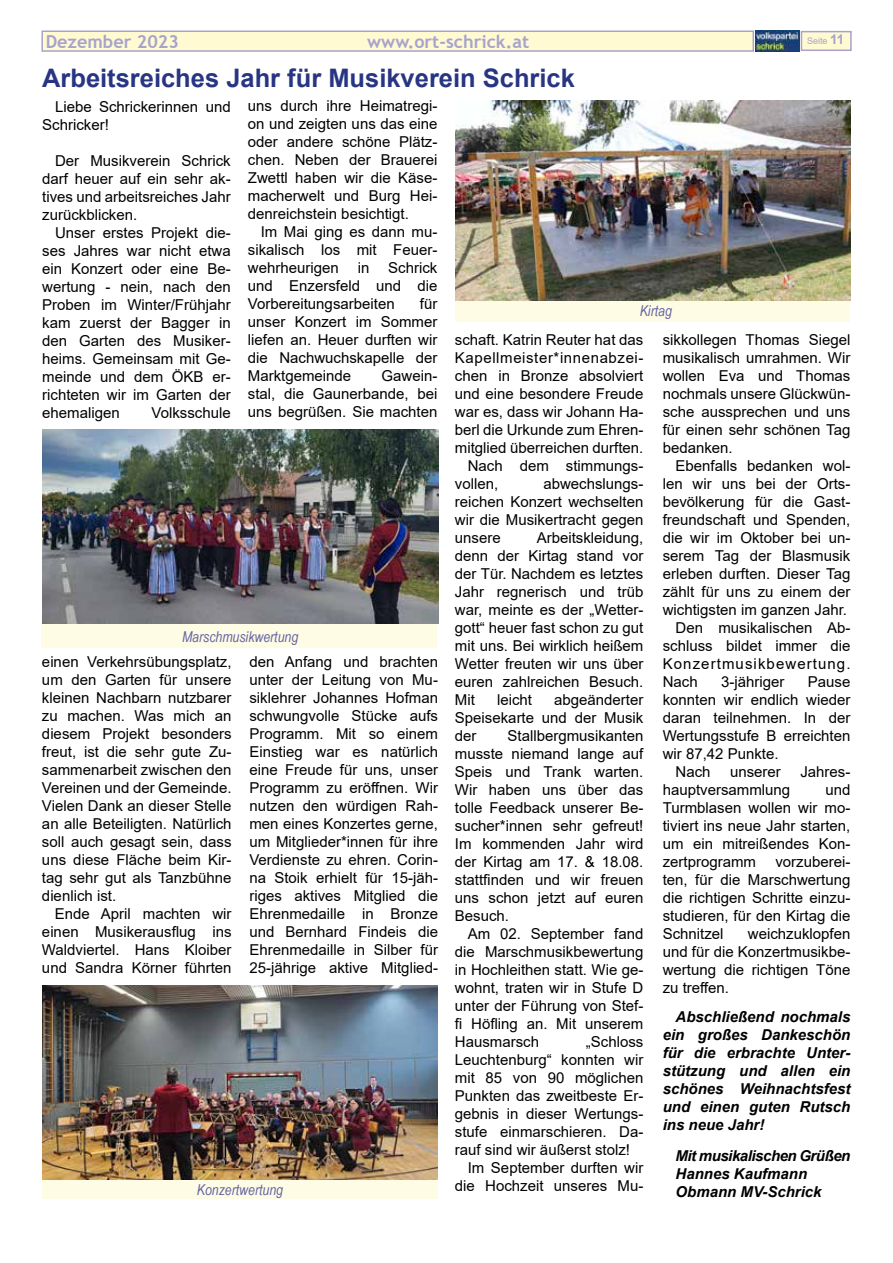
<style>
.page{position:relative;width:893px;height:1263px;background:#fff}
.page>*{position:absolute;margin:0;border:0;box-sizing:border-box;transform-origin:0 0}
.t1{font:700 25.5px "Arial";color:#283583}
.t2{font:700 18px "Trebuchet MS";color:#a7a3cc}
.t3{font:15px/18px "Arial";color:#000;text-align:justify}
.t4{font:italic 700 15px/18px "Arial";color:#000;text-align:justify}
.t5{font:italic 15px "Arial Narrow";color:#6565a4}
.t6{font:15px "Arial";letter-spacing:.04em;color:#000}
.t7{font:15px "Arial";letter-spacing:.07em;color:#000}
.t8{font:9px "Arial";color:#a7a3cc}
.s1{font-weight:700;font-size:13.5px}
</style>
<div class="page">
<div style="left:41px;top:31px;width:713px;height:21px;background:#fffad2;border:2px solid #a7a3cc"></div>
<div style="left:801px;top:31px;width:51px;height:20px;background:#fffad2;border:2px solid #a7a3cc"></div>
<img style="left:756px;top:30px;width:43px;height:22px">
<div style="left:456px;top:288px;width:394px;height:34px;background:#fffce5"></div>
<div style="left:42px;top:614px;width:395px;height:34px;background:#fffce5"></div>
<img style="left:42px;top:429px;width:396px;height:195px">
<img style="left:456px;top:101px;width:394px;height:199px">
<div style="left:42px;top:1169px;width:395px;height:30px;background:#fffce5"></div>
<img style="left:43px;top:985px;width:394px;height:194px">
<p class="t2" style="left:46px;top:30px;width:135px">Dezember 2023</p>
<p class="t2" style="left:367px;top:30px;width:163px">www.ort-schrick.at</p>
<p class="t8" style="left:807px;top:35px;width:39px">Seite <span class="s1">11</span></p>
<h1 class="t1" style="left:42px;top:60px;width:534px">Arbeitsreiches Jahr für Musikverein Schrick</h1>
<p class="t3" style="left:42px;top:97px;width:190px;text-indent:13px">Liebe Schrickerinnen und<br>Schricker!</p>
<p class="t3" style="left:42px;top:151px;width:190px;text-indent:13px">Der Musikverein Schrick darf heuer auf ein sehr ak&shy;tives und arbeitsreiches Jahr zurückblicken.</p>
<p class="t3" style="left:42px;top:223px;width:190px;text-indent:13px">Unser erstes Projekt die&shy;ses Jahres war nicht etwa ein Konzert oder eine Be&shy;wertung - nein, nach den Proben im Winter/Frühjahr kam zuerst der Bagger in den Garten des Musiker&shy;heims. Gemeinsam mit Ge&shy;meinde und dem ÖKB er&shy;richteten wir im Garten der ehemaligen</p>
<p class="t3" style="left:152px;top:403px;width:81px">Volksschule</p>
<p class="t3" style="left:248px;top:96px;width:191px">uns durch ihre Heimatregi&shy;on und zeigten uns das eine oder andere schöne Plätz&shy;chen. Neben der Brauerei Zwettl haben wir die Käse&shy;macherwelt und Burg Hei&shy;denreichstein besichtigt.</p>
<p class="t3" style="left:248px;top:222px;width:191px;text-indent:13px">Im Mai ging es dann mu&shy;sikalisch los mit Feuer&shy;wehrheurigen</p>
<p class="t3" style="left:248px;top:258px;width:191px;text-indent:140px">Schrick und Enzersfeld und die Vorbereitungsarbeiten</p>
<p class="t3" style="left:358px;top:258px;width:13px">in</p>
<p class="t3" style="left:248px;top:294px;width:191px;text-indent:172px">für unser Konzert im Sommer liefen an. Heuer durften wir die Nachwuchskapelle der Marktgemeinde</p>
<p class="t3" style="left:248px;top:366px;width:191px;text-indent:134px">Gawein&shy;stal, die Gaunerbande, bei uns begrüßen. Sie machten</p>
<p class="t5" style="left:182px;top:626px;width:118px">Marschmusikwertung</p>
<p class="t3" style="left:42px;top:652px;width:191px">einen Verkehrsübungsplatz, um den Garten für unsere kleinen Nachbarn nutzbarer zu machen. Was mich an diesem Projekt besonders freut, ist die sehr gute Zu&shy;sammenarbeit zwischen den Vereinen und der Gemeinde.<br>Vielen Dank an dieser Stelle an alle Beteiligten. Natürlich soll auch gesagt sein, dass uns diese Fläche beim Kir&shy;tag sehr gut als Tanzbühne dienlich ist.</p>
<p class="t3" style="left:42px;top:904px;width:191px;text-indent:13px">Ende April machten wir einen Musikerausflug ins Waldviertel. Hans Kloiber und Sandra Körner führten</p>
<p class="t3" style="left:249px;top:652px;width:190px">den Anfang und brachten unter der Leitung von Mu&shy;siklehrer Johannes Hofman schwungvolle Stücke aufs Programm. Mit so einem Einstieg war es natürlich eine Freude für uns, unser Programm zu eröffnen. Wir nutzen den würdigen Rah&shy;men eines Konzertes gerne, um Mitglieder*innen für ihre Verdienste zu ehren. Corin&shy;na Stoik erhielt für 15-jäh&shy;riges aktives Mitglied die Ehrenmedaille in Bronze und Bernhard Findeis die Ehrenmedaille in Silber für 25-jährige aktive Mitglied-</p>
<p class="t5" style="left:197px;top:1179px;width:88px">Konzertwertung</p>
<p class="t5" style="left:640px;top:300px;width:34px">Kirtag</p>
<p class="t3" style="left:455px;top:331px;width:190px">schaft. Katrin Reuter hat das</p>
<p class="t6" style="left:455px;top:348px;width:190px">Kapellmeister*innenabzei-</p>
<p class="t3" style="left:455px;top:367px;width:190px">chen in Bronze absolviert</p>
<p class="t3" style="left:455px;top:385px;width:190px">und eine besondere Freude</p>
<p class="t3" style="left:455px;top:403px;width:190px">war es, dass wir Johann Ha-</p>
<p class="t3" style="left:455px;top:421px;width:190px">berl die Urkunde zum Ehren-</p>
<p class="t3" style="left:455px;top:439px;width:190px">mitglied überreichen durften.</p>
<p class="t3" style="left:468px;top:457px;width:177px">Nach dem stimmungs-</p>
<p class="t3" style="left:455px;top:475px;width:45px">vollen,</p>
<p class="t3" style="left:455px;top:475px;width:190px;text-indent:88px">abwechslungs&shy;reichen Konzert wechselten wir die Musikertracht gegen unsere</p>
<p class="t3" style="left:455px;top:529px;width:190px;text-indent:82px">Arbeitskleidung, denn der Kirtag stand vor der Tür. Nachdem es letztes Jahr regnerisch und trüb war, meinte es der „Wetter&shy;gott“ heuer fast schon zu gut mit uns. Bei wirklich heißem Wetter freuten wir uns über euren zahlreichen Besuch.<br>Mit</p>
<p class="t3" style="left:455px;top:691px;width:190px;text-indent:99px">abgeänderter Speisekarte und der Musik der</p>
<p class="t3" style="left:497px;top:691px;width:37px">leicht</p>
<p class="t3" style="left:455px;top:727px;width:190px;text-indent:53px">Stallbergmusikanten musste niemand lange auf Speis und Trank warten.<br>Wir haben uns über das tolle Feedback unserer Be&shy;sucher*innen sehr gefreut!<br>Im kommenden Jahr wird der Kirtag am 17. &amp; 18.08. stattfinden und wir freuen uns schon jetzt auf euren Besuch.</p>
<p class="t3" style="left:455px;top:925px;width:190px;text-indent:13px">Am 02. September fand die Marschmusikbewertung in Hochleithen statt. Wie ge&shy;wohnt, traten wir in Stufe D unter der Führung von Stef&shy;fi Höfling an. Mit unserem Hausmarsch</p>
<p class="t3" style="left:586px;top:1033px;width:59px">„Schloss</p>
<p class="t3" style="left:455px;top:1051px;width:190px">Leuchtenburg“ konnten wir</p>
<p class="t3" style="left:455px;top:1069px;width:190px">mit 85 von 90 möglichen</p>
<p class="t3" style="left:455px;top:1087px;width:190px">Punkten das zweitbeste Er-</p>
<p class="t3" style="left:455px;top:1105px;width:190px">gebnis in dieser Wertungs-</p>
<p class="t3" style="left:455px;top:1123px;width:190px">stufe einmarschieren. Da-</p>
<p class="t3" style="left:455px;top:1141px;width:177px">rauf sind wir äußerst stolz!</p>
<p class="t3" style="left:468px;top:1159px;width:177px">Im September durften wir</p>
<p class="t3" style="left:455px;top:1177px;width:190px">die Hochzeit unseres Mu-</p>
<p class="t3" style="left:663px;top:331px;width:189px">sikkollegen Thomas Siegel musikalisch umrahmen. Wir wollen Eva und Thomas nochmals unsere Glückwün&shy;sche aussprechen und uns für einen sehr schönen Tag bedanken.</p>
<p class="t3" style="left:675px;top:457px;width:176px">Ebenfalls bedanken wol-</p>
<p class="t3" style="left:663px;top:475px;width:189px">len wir uns bei der Orts-</p>
<p class="t3" style="left:663px;top:493px;width:189px">bevölkerung für die Gast-</p>
<p class="t3" style="left:663px;top:511px;width:189px">freundschaft und Spenden,</p>
<p class="t3" style="left:663px;top:529px;width:189px">die wir im Oktober bei un-</p>
<p class="t3" style="left:663px;top:547px;width:189px">serem Tag der Blasmusik</p>
<p class="t3" style="left:663px;top:565px;width:189px">erleben durften. Dieser Tag</p>
<p class="t3" style="left:663px;top:583px;width:189px">zählt für uns zu einem der</p>
<p class="t3" style="left:663px;top:601px;width:186px">wichtigsten im ganzen Jahr.</p>
<p class="t3" style="left:675px;top:619px;width:176px">Den musikalischen Ab-</p>
<p class="t3" style="left:663px;top:637px;width:189px">schluss bildet immer die</p>
<p class="t7" style="left:663px;top:654px;width:189px">Konzertmusikbewertung.</p>
<p class="t3" style="left:663px;top:673px;width:37px">Nach</p>
<p class="t3" style="left:721px;top:673px;width:65px">3-jähriger</p>
<p class="t3" style="left:808px;top:673px;width:44px">Pause</p>
<p class="t3" style="left:663px;top:691px;width:189px">konnten wir endlich wieder</p>
<p class="t3" style="left:663px;top:709px;width:189px">daran teilnehmen. In der</p>
<p class="t3" style="left:663px;top:727px;width:189px">Wertungsstufe B erreichten</p>
<p class="t3" style="left:663px;top:745px;width:117px">wir 87,42 Punkte.</p>
<p class="t3" style="left:675px;top:763px;width:37px">Nach</p>
<p class="t3" style="left:730px;top:763px;width:52px">unserer</p>
<p class="t3" style="left:800px;top:763px;width:52px">Jahres-</p>
<p class="t3" style="left:663px;top:781px;width:129px">hauptversammlung</p>
<p class="t3" style="left:663px;top:781px;width:189px;text-indent:163px">und Turmblasen wollen wir mo&shy;tiviert ins neue Jahr starten, um ein mitreißendes Kon&shy;zertprogramm</p>
<p class="t3" style="left:663px;top:853px;width:189px;text-indent:113px">vorzuberei&shy;ten, für die Marschwertung die richtigen Schritte einzu&shy;studieren, für den Kirtag die Schnitzel</p>
<p class="t3" style="left:663px;top:925px;width:189px;text-indent:85px">weichzuklopfen und für die Konzertmusikbe&shy;wertung die richtigen Töne zu treffen.</p>
<p class="t4" style="left:663px;top:1008px;width:189px;text-indent:13px">Abschließend nochmals ein großes Dankeschön für die erbrachte Unter&shy;stützung und allen ein schönes Weihnachtsfest und einen guten Rutsch ins neue Jahr!</p>
<p class="t4" style="left:675px;top:1147px;width:176px;text-align:left">Mit musikalischen Grüßen<br>Hannes Kaufmann<br>Obmann MV-Schrick</p>
</div>
